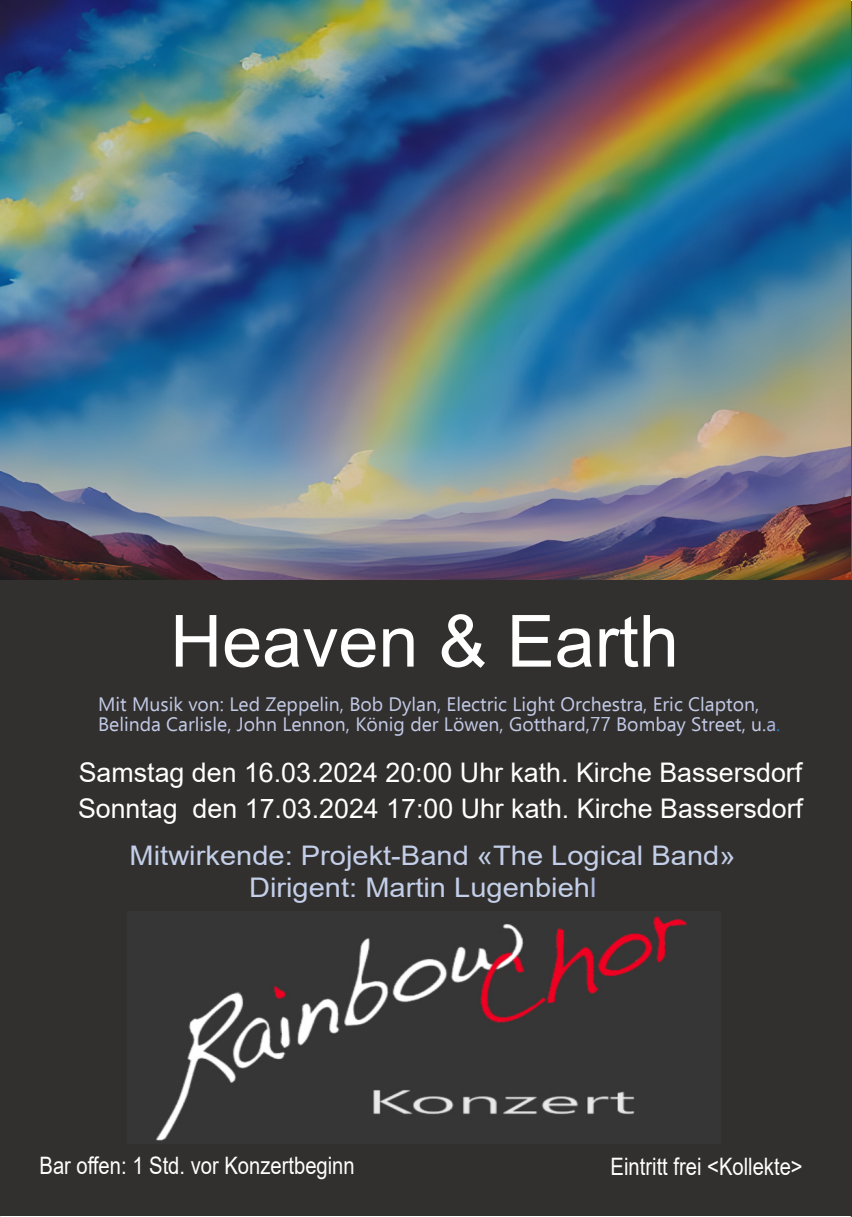
<style>
.page{position:relative;width:852px;height:1217px;background:#fff}
.page>*{position:absolute;margin:0;border:0;box-sizing:border-box;transform-origin:0 0}
.t1{font:72px "Arial";color:#fff}
.t2{font:27px "Arial";color:#fff}
.t3{font:27px "Arial";color:#c3cee8;scale:1.08 1}
.t4{font:24px "Arial";color:#fff;scale:.84 1}
.t5{font:19.5px/19.8px "Ebrima";color:#c2cae6}
.s1{color:#a9b4da}
.s2{color:#1b83c6}
</style>
<div class="page">
<img style="left:0;top:0;width:850px;height:580px">
<div style="left:0;top:580px;width:851px;height:635px;background:#32302e"></div>
<img style="left:155px;top:916px;width:532px;height:225px">
<h1 class="t1" style="left:170px;top:614px;width:510px">Heaven &amp; Earth</h1>
<p class="t5" style="left:98px;top:696px;width:683px">Mit Musik von: Led Zeppelin, Bob Dylan, Electric Light Orchestra, Eric Clapton,<br>Belinda Carlisle, John Lennon, König der Löwen, Gotthard,77 Bombay Street, u.<span class="s1">a</span><span class="s2">.</span></p>
<h2 class="t2" style="left:79px;top:762px;width:724px">Samstag den 16.03.2024 20:00 Uhr kath. Kirche Bassersdorf</h2>
<h2 class="t2" style="left:78px;top:798px;width:726px">Sonntag den 17.03.2024 17:00 Uhr kath. Kirche Bassersdorf</h2>
<h2 class="t3" style="left:129px;top:844px;width:562px">Mitwirkende: Projekt-Band «The Logical Band»</h2>
<h2 class="t3" style="left:249px;top:877px;width:323px">Dirigent: Martin Lugenbieh<span class="s1">l</span></h2>
<p class="t4" style="left:40px;top:1156px;width:376px">Bar offen: 1 Std. vor Konzertbeginn</p>
<p class="t4" style="left:610px;top:1157px;width:230px">Eintritt frei &lt;Kollekte&gt;</p>
</div>
